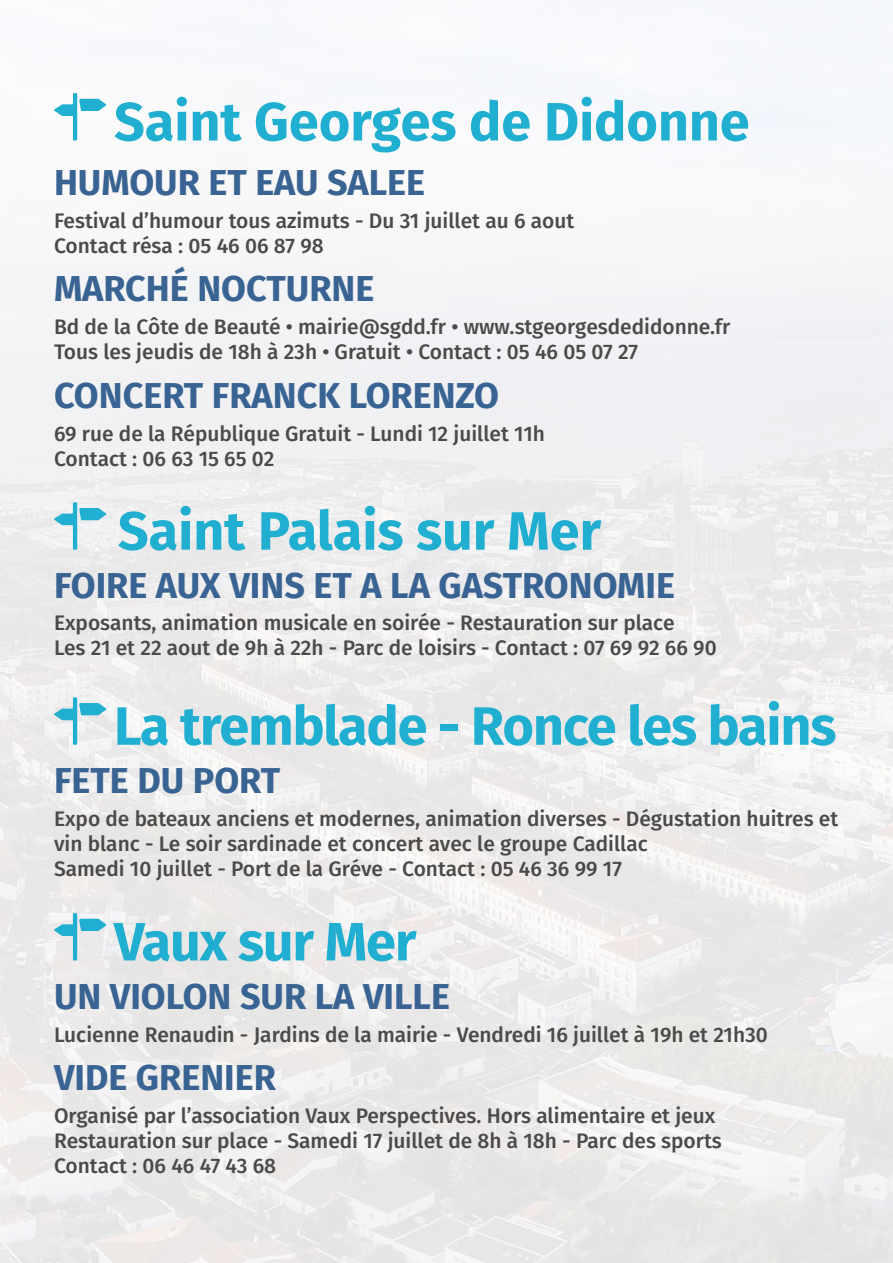
<style>
.page{position:relative;width:893px;height:1263px;background:#fff}
.page>*{position:absolute;margin:0;border:0;box-sizing:border-box;transform-origin:0 0}
.t1{font:700 54px "Fira Sans";letter-spacing:-.01em;color:#20afd0}
.t2{font:700 36px "Fira Sans";color:#396392}
.t3{font:500 21px/25.2px "Fira Sans";color:#4a4a49}
</style>
<div class="page">
<svg style="left:54px;top:93px;width:52px;height:47px"></svg>
<svg style="left:54px;top:502px;width:52px;height:48px"></svg>
<svg style="left:54px;top:697px;width:52px;height:48px"></svg>
<svg style="left:54px;top:913px;width:52px;height:47px"></svg>
<h1 class="t1" style="left:114px;top:76px;width:637px">Saint Georges de Didonne</h1>
<h2 class="t2" style="left:54px;top:152px;width:373px">HUMOUR ET EAU SALEE</h2>
<p class="t3" style="left:54px;top:207px;width:522px">Festival d’humour tous azimuts - Du 31 juillet au 6 aout<br>Contact résa : 05 46 06 87 98</p>
<h2 class="t2" style="left:54px;top:258px;width:322px">MARCHÉ NOCTURNE</h2>
<p class="t3" style="left:54px;top:313px;width:678px">Bd de la Côte de Beauté • mairie@sgdd.fr • www.stgeorgesdedidonne.fr<br>Tous les jeudis de 18h à 23h • Gratuit • Contact : 05 46 05 07 27</p>
<h2 class="t2" style="left:54px;top:365px;width:447px">CONCERT FRANCK LORENZO</h2>
<p class="t3" style="left:54px;top:420px;width:492px">69 rue de la République Gratuit - Lundi 12 juillet 11h<br>Contact : 06 63 15 65 02</p>
<h1 class="t1" style="left:118px;top:485px;width:485px">Saint Palais sur Mer</h1>
<h2 class="t2" style="left:54px;top:555px;width:622px">FOIRE AUX VINS ET A LA GASTRONOMIE</h2>
<p class="t3" style="left:54px;top:609px;width:664px">Exposants, animation musicale en soirée - Restauration sur place<br>Les 21 et 22 aout de 9h à 22h - Parc de loisirs - Contact : 07 69 92 66 90</p>
<h1 class="t1" style="left:114px;top:680px;width:724px">La tremblade - Ronce les bains</h1>
<h2 class="t2" style="left:54px;top:750px;width:228px">FETE DU PORT</h2>
<p class="t3" style="left:54px;top:805px;width:786px">Expo de bateaux anciens et modernes, animation diverses - Dégustation huitres et vin blanc - Le soir sardinade et concert avec le groupe Cadillac<br>Samedi 10 juillet - Port de la Gréve - Contact : 05 46 36 99 17</p>
<h1 class="t1" style="left:114px;top:896px;width:304px">Vaux sur Mer</h1>
<h2 class="t2" style="left:54px;top:966px;width:397px">UN VIOLON SUR LA VILLE</h2>
<p class="t3" style="left:54px;top:1020px;width:715px">Lucienne Renaudin - Jardins de la mairie - Vendredi 16 juillet à 19h et 21h30</p>
<h2 class="t2" style="left:54px;top:1047px;width:223px">VIDE GRENIER</h2>
<p class="t3" style="left:54px;top:1101px;width:669px">Organisé par l’association Vaux Perspectives. Hors alimentaire et jeux<br>Restauration sur place - Samedi 17 juillet de 8h à 18h - Parc des sports<br>Contact : 06 46 47 43 68</p>
</div>
